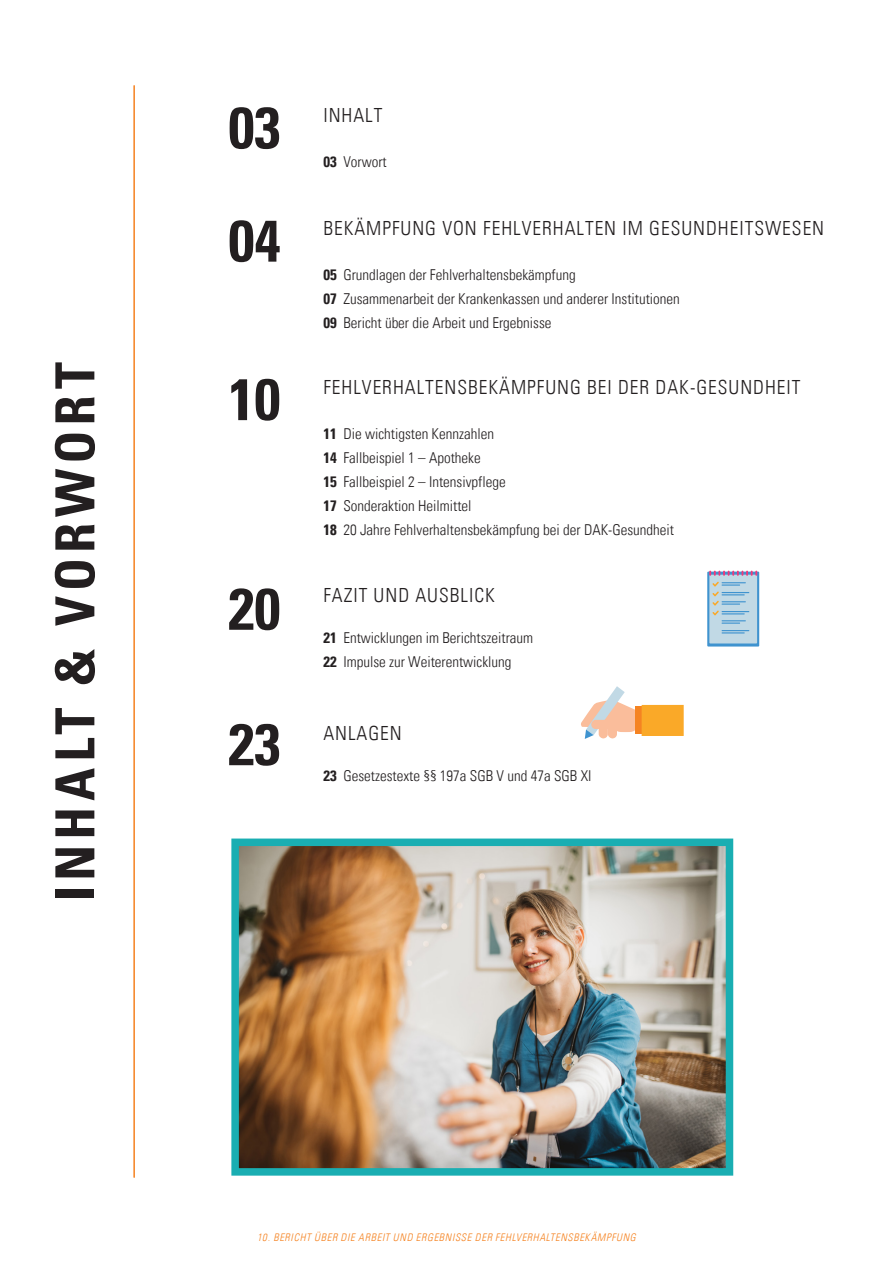
<style>
.page{position:relative;width:893px;height:1263px;background:#fff}
.page>*{position:absolute;margin:0;border:0;box-sizing:border-box;transform-origin:0 0}
.t1{font:58.5px/113.1px "Univers Com 67 Bold Cond";color:#231f20}
.t2{font:54px "Univers Com 67 Bold Cond";letter-spacing:.095em;color:#231f20}
.t3{font:19.5px "Univers Com 47 Light Cond";letter-spacing:.05em;color:#231f20}
.t4{font:15px/24px "Univers Com 47 Light Cond";color:#231f20}
.t5{font:10.5px "Univers Com 47 Light Cond Obl";letter-spacing:.065em;color:#f58220}
.s1{font-family:"Univers Com 67 Bold Cond"}
</style>
<div class="page">
<hr style="left:133px;top:86px;width:2px;height:1091px;background:#f58220">
<img style="left:240px;top:847px;width:484px;height:319px">
<div style="left:231px;top:838px;width:502px;height:337px;border:8px solid #1aaeb2"></div>
<div style="left:707px;top:572px;width:52px;height:74px;background:linear-gradient(to right,#3e92cf,#4194cf)"></div>
<div style="left:709px;top:575px;width:48px;height:68px;background:#c1d9e5"></div>
<svg style="left:709px;top:571px;width:48px;height:5px"></svg>
<svg style="left:712px;top:582px;width:37px;height:42px"></svg>
<svg style="left:722px;top:630px;width:27px;height:3px"></svg>
<svg style="left:581px;top:686px;width:54px;height:53px"></svg>
<svg style="left:635px;top:706px;width:7px;height:28px"></svg>
<div style="left:642px;top:705px;width:42px;height:31px;background:#faa928"></div>
<h2 class="t2" style="left:42px;top:901px;width:540px;rotate:-90deg">INHALT &amp; VORWORT</h2>
<h1 class="t1" style="left:228px;top:71px;width:53px">03<br>04</h1>
<h3 class="t3" style="left:323px;top:104px;width:61px">INHALT</h3>
<p class="t4" style="left:323px;top:150px;width:65px"><span class="s1">03</span> Vorwort</p>
<h3 class="t3" style="left:323px;top:216px;width:502px">BEKÄMPFUNG VON FEHLVERHALTEN IM GESUNDHEITSWESEN</h3>
<p class="t4" style="left:323px;top:262px;width:358px"><span class="s1">05</span> Grundlagen der Fehlverhaltensbekämpfung<br><span class="s1">07</span> Zusammenarbeit der Krankenkassen und anderer Institutionen<br><span class="s1">09</span> Bericht über die Arbeit und Ergebnisse</p>
<h1 class="t1" style="left:228px;top:343px;width:53px">10</h1>
<h3 class="t3" style="left:323px;top:375px;width:479px">FEHLVERHALTENSBEKÄMPFUNG BEI DER DAK-GESUNDHEIT</h3>
<p class="t4" style="left:323px;top:421px;width:352px"><span class="s1">11</span> Die wichtigsten Kennzahlen<br><span class="s1">14</span> Fallbeispiel 1 – Apotheke<br><span class="s1">15</span> Fallbeispiel 2 – Intensivpflege<br><span class="s1">17</span> Sonderaktion Heilmittel<br><span class="s1">18</span> 20 Jahre Fehlverhaltensbekämpfung bei der DAK-Gesundheit</p>
<h1 class="t1" style="left:228px;top:552px;width:53px">20</h1>
<h3 class="t3" style="left:323px;top:584px;width:173px">FAZIT UND AUSBLICK</h3>
<p class="t4" style="left:323px;top:625px;width:211px"><span class="s1">21</span> Entwicklungen im Berichtszeitraum<br><span class="s1">22</span> Impulse zur Weiterentwicklung</p>
<h1 class="t1" style="left:228px;top:688px;width:53px">23</h1>
<h3 class="t3" style="left:323px;top:722px;width:80px">ANLAGEN</h3>
<p class="t4" style="left:323px;top:763px;width:270px"><span class="s1">23</span> Gesetzestexte §§ 197a SGB V und 47a SGB XI</p>
<p class="t5" style="left:257px;top:1231px;width:380px">10. BERICHT ÜBER DIE ARBEIT UND ERGEBNISSE DER FEHLVERHALTENSBEKÄMPFUNG</p>
</div>
